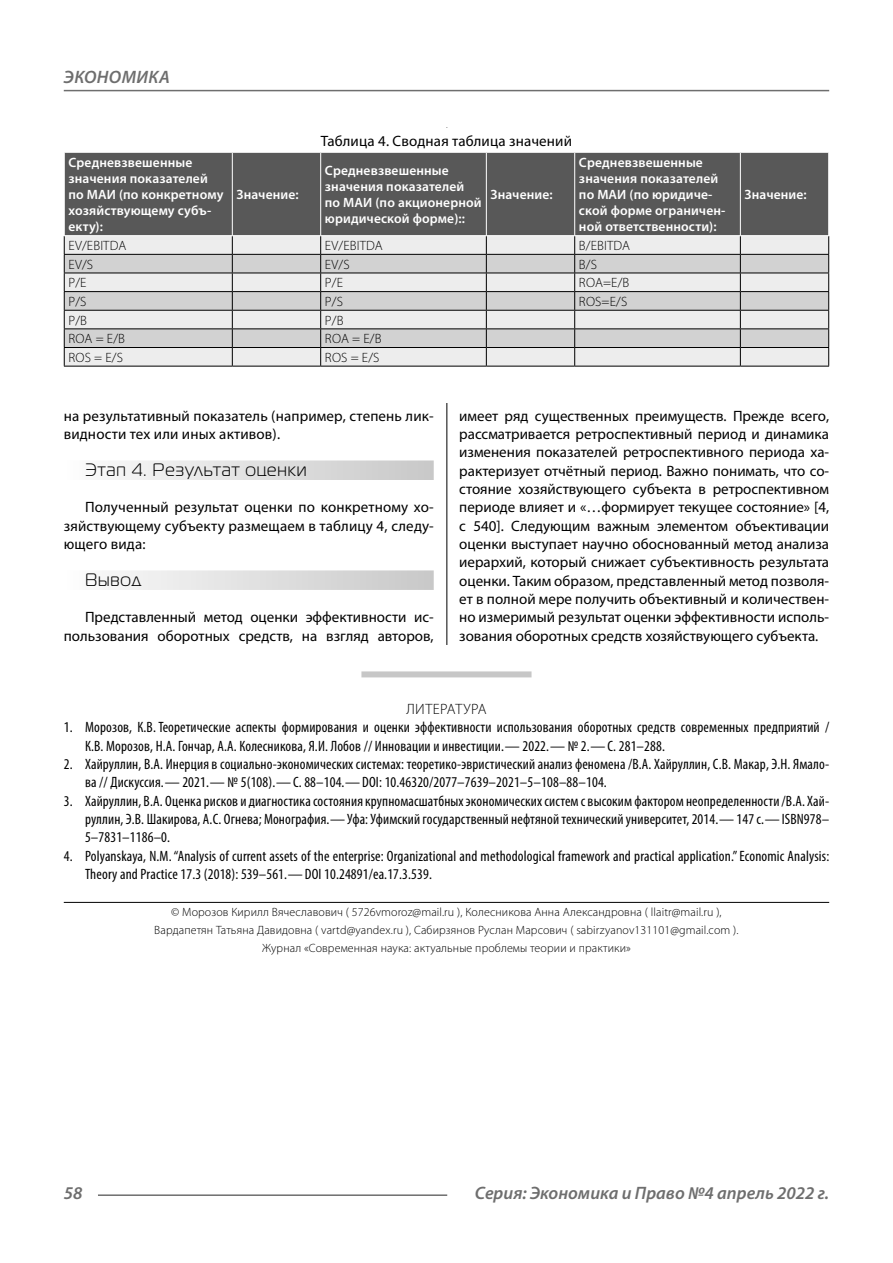
<style>
.page{position:relative;width:893px;height:1263px;background:#fff}
.page>*{position:absolute;margin:0;border:0;box-sizing:border-box;transform-origin:0 0}
.t1{font:italic 600 18px "Myriad Pro";color:#6e6e6e}
.Subheader{font:18px "Magistral C";letter-spacing:.05em;color:#000}
.t2{font:condensed 15px/18.3px "Myriad Pro";letter-spacing:.01em;color:#000}
.Normal{font:15px/18.3px "Myriad Pro";color:#000;text-align:justify}
.Normal_0{font:15px/18.3px "Myriad Pro";letter-spacing:.01em;color:#000}
.podpis{font:15px "Myriad Pro";letter-spacing:.01em;color:#000}
.Literature{font:300 15px "Myriad Pro";letter-spacing:.03em;color:#000}
.Tab_header{font:600 13.5px/16.2px "Myriad Pro";letter-spacing:.01em;color:#fff}
.Tab_content{font:300 13.5px "Myriad Pro";letter-spacing:.01em;color:#000}
.Copy{font:300 12px/18.3px "Myriad Pro";letter-spacing:.01em;color:#000;text-align:center}
</style>
<div class="page">
<hr style="left:446px;top:128px;width:1px;height:1007px;background:#000">
<div style="left:64px;top:460px;width:370px;height:20px;background:linear-gradient(to right,#fcfcfc,#c8c8c8)"></div>
<div style="left:64px;top:570px;width:370px;height:20px;background:linear-gradient(to right,#fcfcfc,#c8c8c8)"></div>
<div style="left:361px;top:671px;width:170px;height:6px;background:#c7c7c7"></div>
<hr style="left:64px;top:902px;width:765px;height:1px;background:#000">
<div style="left:64px;top:128px;width:765px;height:274px;background:#fff"></div>
<div style="left:65px;top:153px;width:763px;height:82px;background:#585858"></div>
<div style="left:65px;top:236px;width:763px;height:130px;background:#ededed"></div>
<svg style="left:65px;top:255px;width:763px;height:92px;background:#d8d8d8"></svg>
<hr style="left:232px;top:153px;width:1px;height:82px;background:#fff">
<hr style="left:320px;top:153px;width:1px;height:82px;background:#fff">
<hr style="left:486px;top:153px;width:1px;height:82px;background:#fff">
<hr style="left:574px;top:153px;width:1px;height:82px;background:#fff">
<hr style="left:740px;top:153px;width:1px;height:82px;background:#fff">
<hr style="left:64px;top:254px;width:168px;height:1px;background:#000">
<hr style="left:232px;top:254px;width:89px;height:1px;background:#000">
<hr style="left:321px;top:254px;width:165px;height:1px;background:#000">
<hr style="left:486px;top:254px;width:89px;height:1px;background:#000">
<hr style="left:575px;top:254px;width:165px;height:1px;background:#000">
<hr style="left:740px;top:254px;width:89px;height:1px;background:#000">
<hr style="left:64px;top:273px;width:168px;height:1px;background:#000">
<hr style="left:232px;top:273px;width:89px;height:1px;background:#000">
<hr style="left:321px;top:273px;width:165px;height:1px;background:#000">
<hr style="left:486px;top:273px;width:89px;height:1px;background:#000">
<hr style="left:575px;top:273px;width:165px;height:1px;background:#000">
<hr style="left:740px;top:273px;width:89px;height:1px;background:#000">
<hr style="left:64px;top:291px;width:168px;height:1px;background:#000">
<hr style="left:232px;top:291px;width:89px;height:1px;background:#000">
<hr style="left:321px;top:291px;width:165px;height:1px;background:#000">
<hr style="left:486px;top:291px;width:89px;height:1px;background:#000">
<hr style="left:575px;top:291px;width:165px;height:1px;background:#000">
<hr style="left:740px;top:291px;width:89px;height:1px;background:#000">
<hr style="left:64px;top:310px;width:168px;height:1px;background:#000">
<hr style="left:232px;top:310px;width:89px;height:1px;background:#000">
<hr style="left:321px;top:310px;width:165px;height:1px;background:#000">
<hr style="left:486px;top:310px;width:89px;height:1px;background:#000">
<hr style="left:575px;top:310px;width:165px;height:1px;background:#000">
<hr style="left:740px;top:310px;width:89px;height:1px;background:#000">
<hr style="left:64px;top:328px;width:168px;height:1px;background:#000">
<hr style="left:232px;top:328px;width:89px;height:1px;background:#000">
<hr style="left:321px;top:328px;width:165px;height:1px;background:#000">
<hr style="left:486px;top:328px;width:89px;height:1px;background:#000">
<hr style="left:575px;top:328px;width:165px;height:1px;background:#000">
<hr style="left:740px;top:328px;width:89px;height:1px;background:#000">
<hr style="left:64px;top:347px;width:168px;height:1px;background:#000">
<svg style="left:64px;top:236px;width:1px;height:130px"></svg>
<hr style="left:232px;top:347px;width:89px;height:1px;background:#000">
<svg style="left:232px;top:236px;width:1px;height:130px"></svg>
<hr style="left:321px;top:347px;width:165px;height:1px;background:#000">
<svg style="left:320px;top:236px;width:1px;height:130px"></svg>
<hr style="left:486px;top:347px;width:89px;height:1px;background:#000">
<svg style="left:486px;top:236px;width:1px;height:130px"></svg>
<hr style="left:575px;top:347px;width:165px;height:1px;background:#000">
<svg style="left:574px;top:236px;width:1px;height:130px"></svg>
<hr style="left:740px;top:347px;width:89px;height:1px;background:#000">
<svg style="left:740px;top:236px;width:1px;height:130px"></svg>
<svg style="left:828px;top:236px;width:1px;height:130px"></svg>
<hr style="left:64px;top:366px;width:168px;height:1px;background:#000">
<hr style="left:232px;top:366px;width:89px;height:1px;background:#000">
<hr style="left:321px;top:366px;width:165px;height:1px;background:#000">
<hr style="left:486px;top:366px;width:89px;height:1px;background:#000">
<hr style="left:575px;top:366px;width:165px;height:1px;background:#000">
<hr style="left:740px;top:366px;width:89px;height:1px;background:#000">
<hr style="left:98px;top:1194px;width:349px;height:2px;background:#6e6e6e">
<hr style="left:64px;top:90px;width:765px;height:1px;background:#6e6e6e">
<p class="t1" style="left:64px;top:66px;width:24px">Экономика</p>
<p class="Tab_header" style="left:69px;top:154px;width:156px">Средневзвешенные значения показателей по МАИ (по конкретному хозяйствующему субъ&shy;екту):</p>
<p class="Tab_header" style="left:237px;top:186px;width:64px">Значение:</p>
<p class="podpis" style="left:321px;top:132px;width:253px">Таблица 4. Сводная таблица значений</p>
<p class="Tab_header" style="left:325px;top:162px;width:158px">Средневзвешенные значения показателей по МАИ (по акционерной юридической форме)::</p>
<p class="Tab_header" style="left:491px;top:186px;width:64px">Значение:</p>
<p class="Tab_header" style="left:579px;top:154px;width:148px">Средневзвешенные значения показателей по МАИ (по юридиче&shy;ской форме ограничен&shy;ной ответственности):</p>
<p class="Tab_content" style="left:69px;top:237px;width:59px">EV/EBITDA</p>
<p class="Tab_content" style="left:325px;top:237px;width:59px">EV/EBITDA</p>
<p class="Tab_content" style="left:579px;top:237px;width:53px">В/EBITDA</p>
<p class="Tab_content" style="left:69px;top:256px;width:26px">EV/S</p>
<p class="Tab_content" style="left:325px;top:256px;width:26px">EV/S</p>
<p class="Tab_content" style="left:579px;top:256px;width:20px">B/S</p>
<p class="Tab_content" style="left:69px;top:275px;width:20px">P/E</p>
<p class="Tab_content" style="left:325px;top:275px;width:20px">P/E</p>
<p class="Tab_content" style="left:579px;top:275px;width:52px">ROA=E/B</p>
<p class="Tab_content" style="left:69px;top:293px;width:20px">P/S</p>
<p class="Tab_content" style="left:325px;top:293px;width:20px">P/S</p>
<p class="Tab_content" style="left:579px;top:293px;width:50px">ROS=E/S</p>
<p class="Tab_content" style="left:69px;top:312px;width:20px">P/B</p>
<p class="Tab_content" style="left:325px;top:312px;width:20px">P/B</p>
<p class="Tab_content" style="left:69px;top:331px;width:58px">ROA = E/B</p>
<p class="Tab_content" style="left:325px;top:331px;width:58px">ROA = E/B</p>
<p class="Tab_content" style="left:69px;top:349px;width:56px">ROS = E/S</p>
<p class="Tab_content" style="left:325px;top:349px;width:56px">ROS = E/S</p>
<p class="Tab_header" style="left:745px;top:186px;width:64px">Значение:</p>
<p class="Normal_0" style="left:64px;top:406px;width:371px">на результативный показатель (например, степень лик&shy;видности тех или иных активов).</p>
<p class="Subheader" style="left:85px;top:460px;width:223px">Этап 4. Результат оценки</p>
<p class="Normal" style="left:64px;top:498px;width:371px;text-indent:21px">Полученный результат оценки по конкретному хо&shy;зяйствующему субъекту размещаем в таблицу 4, следу&shy;ющего вида:</p>
<p class="Subheader" style="left:85px;top:570px;width:58px">Вывод</p>
<p class="Normal" style="left:64px;top:608px;width:371px;text-align:right">Представленный метод оценки эффективности ис&shy;пользования оборотных средств, на взгляд авторов,</p>
<p class="Normal" style="left:459px;top:406px;width:371px">имеет ряд существенных преимуществ. Прежде всего, рассматривается ретроспективный период и динамика изменения показателей ретроспективного периода ха&shy;рактеризует отчётный период. Важно понимать, что со&shy;стояние хозяйствующего субъекта в ретроспективном периоде влияет и «…формирует текущее состояние» [4, с 540]. Следующим важным элементом объективации оценки выступает научно обоснованный метод анализа иерархий, который снижает субъективность результата оценки. Таким образом, представленный метод позволя&shy;ет в полной мере получить объективный и количествен&shy;но измеримый результат оценки эффективности исполь&shy;зования оборотных средств хозяйствующего субъекта.</p>
<p class="Literature" style="left:406px;top:700px;width:82px">ЛИТЕРАТУРА</p>
<p class="t2" style="left:85px;top:718px;width:746px;text-indent:-21px">1. Морозов, К.В. Теоретические аспекты формирования и оценки эффективности использования оборотных средств современных предприятий /<br>К.В. Морозов, Н.А. Гончар, А.А. Колесникова, Я.И. Лобов // Инновации и инвестиции.— 2022.— № 2.—С. 281–288.</p>
<p class="t2" style="left:85px;top:755px;width:746px;text-indent:-21px">2. Хайруллин, В.А. Инерция в социально-экономических системах: теоретико-эвристический анализ феномена /В.А. Хайруллин, С.В. Макар, Э.Н. Ямало&shy;ва // Дискуссия.— 2021.— № 5(108).—С. 88–104.—DOI: 10.46320/2077–7639–2021–5–108–88–104.</p>
<p class="t2" style="left:85px;top:791px;width:746px;text-align:justify;text-indent:-21px">3. Хайруллин, В.А. Оценка рисков и диагностика состояния крупномасшатбных экономических систем с высоким фактором неопределенности /В.А. Хай&shy;руллин, Э.В. Шакирова, А.С. Огнева; Монография.—Уфа: Уфимский государственный нефтяной технический университет, 2014.— 147 с.—ISBN978– 5–7831–1186–0.</p>
<p class="t2" style="left:85px;top:846px;width:746px;text-indent:-21px">4. Polyanskaya, N.M. “Analysis of current assets of the enterprise: Organizational and methodological framework and practical application.” Economic Analysis:<br>Theory and Practice 17.3 (2018): 539–561.—DOI 10.24891/ea.17.3.539.</p>
<p class="Copy" style="left:154px;top:902px;width:586px">© Морозов Кирилл Вячеславович ( 5726vmoroz@mail.ru ), Колесникова Анна Александровна ( llaitr@mail.ru ),<br>Вардапетян Татьяна Давидовна ( vartd@yandex.ru ), Сабирзянов Руслан Марсович ( sabirzyanov131101@gmail.com ).<br>Журнал «Современная наука: актуальные проблемы теории и практики»</p>
<p class="t1" style="left:64px;top:1182px;width:20px">58</p>
<p class="t1" style="left:475px;top:1182px;width:356px">Серия: Экономика и Право №4 апрель 2022 г.</p>
</div>
